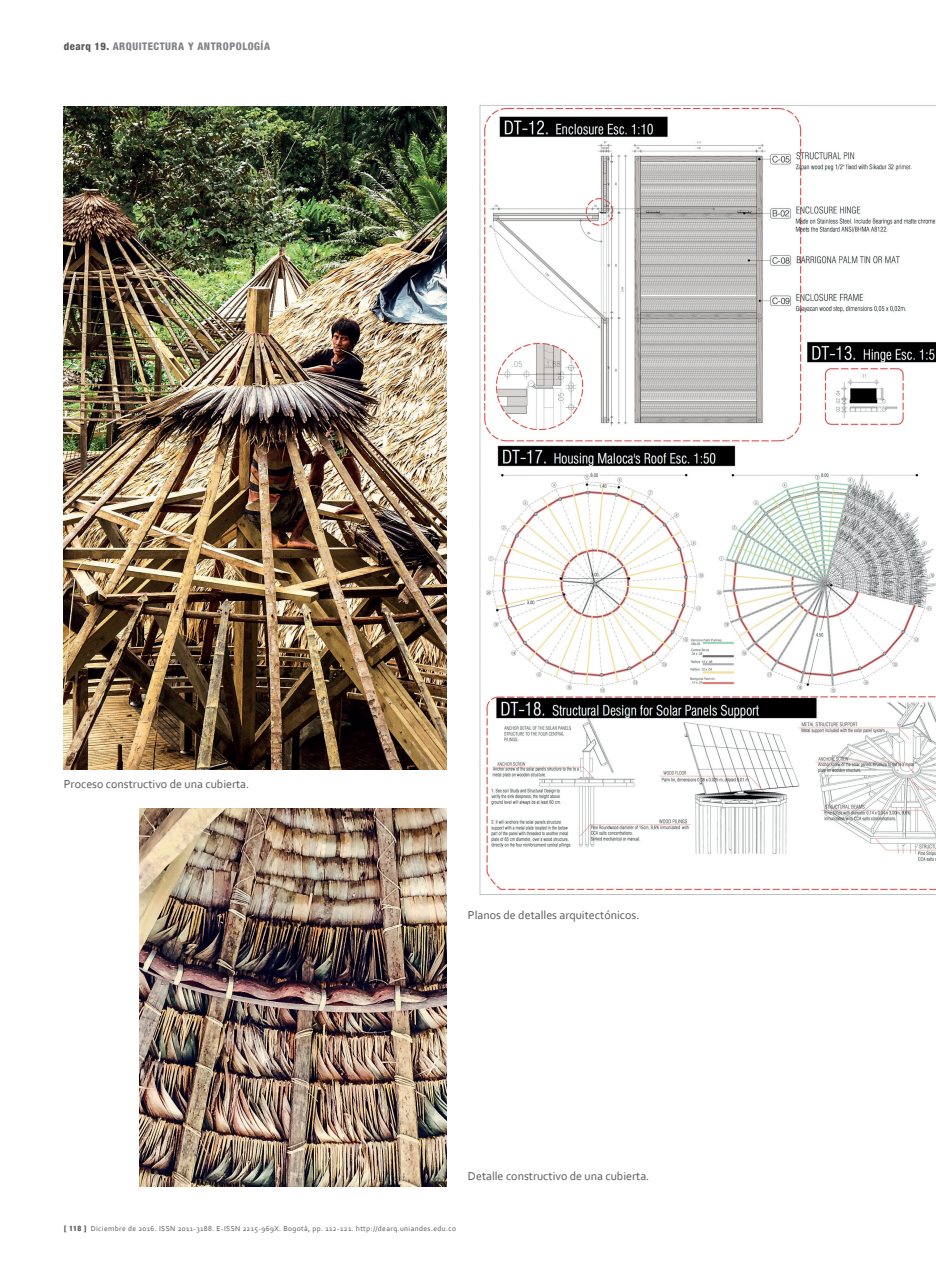
<style>
.page{position:relative;width:936px;height:1276px;background:#fff}
.page>*{position:absolute;margin:0;border:0;box-sizing:border-box;transform-origin:0 0}
.t1{font:12px "Corbel";color:#57585a}
.t2{font:800 condensed 10.5px "Helvetica 87";letter-spacing:.05em;color:#808285}
.t3{font:7.5px "Corbel";letter-spacing:.05em;color:#57585a}
.s1{color:#57585a}
.s2{font-family:"Helvetica 87";font-weight:800;font-stretch:condensed}
</style>
<div class="page">
<img style="left:479px;top:105px;width:456px;height:790px">
<img style="left:64px;top:106px;width:382px;height:663px">
<img style="left:140px;top:808px;width:306px;height:378px">
<p class="t2" style="left:64px;top:40px;width:208px"><span class="s1">dearq 19.</span> ARQUITECTURA Y ANTROPOLOGÍA</p>
<p class="t1" style="left:64px;top:777px;width:187px">Proceso constructivo de una cubierta.</p>
<p class="t1" style="left:468px;top:907px;width:173px">Planos de detalles arquitectónicos.</p>
<p class="t1" style="left:468px;top:1169px;width:183px">Detalle constructivo de una cubierta.</p>
<p class="t3" style="left:64px;top:1224px;width:394px"><span class="s2">[ 118 ]</span> Diciembre de 2016. ISSN 2011-3188. E-ISSN 2215-969X. Bogotá, pp. 112-121. http://dearq.uniandes.edu.co</p>
</div>
